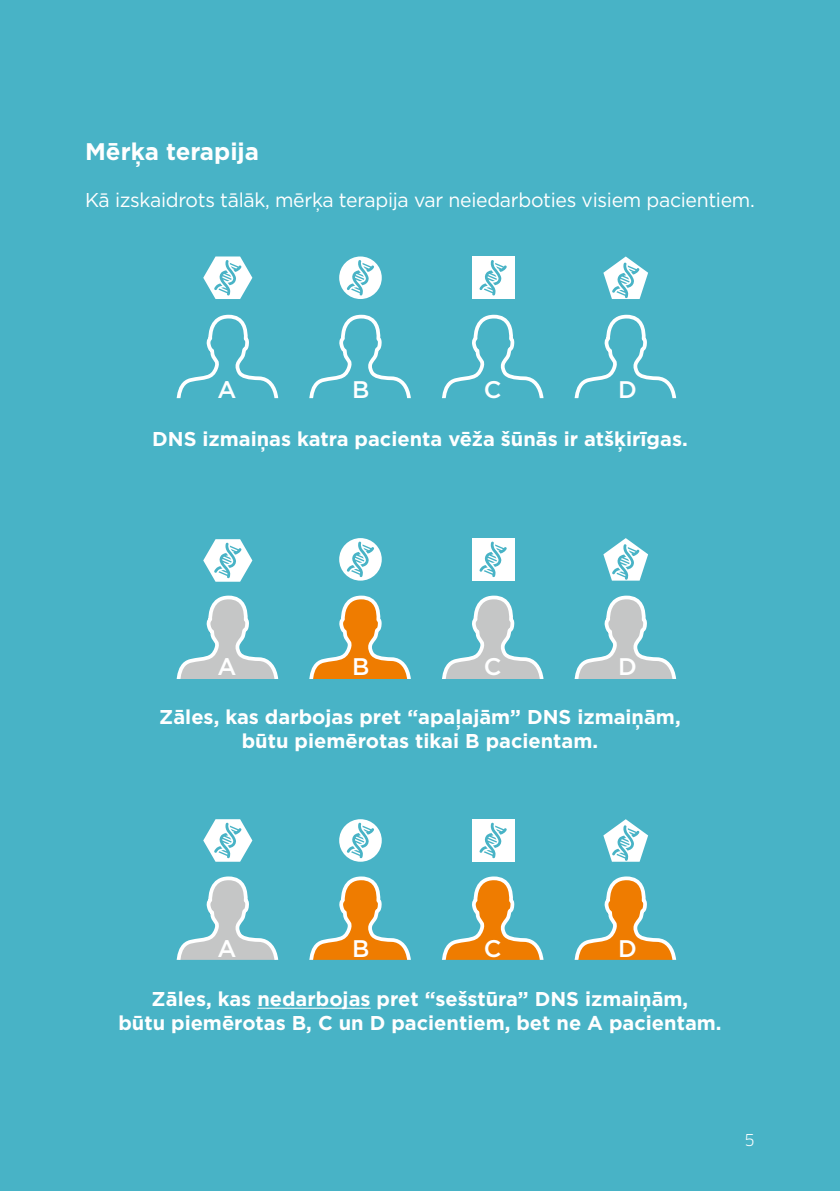
<style>
.page{position:relative;width:840px;height:1191px;background:#fff}
.page>*{position:absolute;margin:0;border:0;box-sizing:border-box;transform-origin:0 0}
.t1{font:700 24px "Gotham";color:#fff}
.t2{font:500 24px "Gotham";color:#fff}
.t3{font:700 20px/24px "Gotham";color:#fff;text-align:center}
.t4{font:20px "Gotham";letter-spacing:-.015em;color:#fff}
.t5{font:16px "Clan OT";color:#fff}
</style>
<div class="page">
<div style="left:0;top:0;width:839px;height:1191px;background:#48b3c6"></div>
<div style="left:339px;top:256px;width:42px;height:43px;background:#fff;border-radius:50%"></div>
<svg style="left:346px;top:260px;width:28px;height:35px"></svg>
<svg style="left:176px;top:314px;width:501px;height:84px"></svg>
<svg style="left:176px;top:595px;width:501px;height:84px"></svg>
<svg style="left:176px;top:876px;width:501px;height:84px"></svg>
<svg style="left:603px;top:256px;width:44px;height:43px"></svg>
<div style="left:471px;top:256px;width:43px;height:43px;background:#fff"></div>
<svg style="left:479px;top:260px;width:27px;height:35px"></svg>
<svg style="left:203px;top:256px;width:49px;height:43px"></svg>
<svg style="left:203px;top:539px;width:49px;height:43px"></svg>
<div style="left:339px;top:538px;width:42px;height:42px;background:#fff;border-radius:50%"></div>
<svg style="left:346px;top:541px;width:28px;height:36px"></svg>
<svg style="left:603px;top:538px;width:44px;height:42px"></svg>
<div style="left:471px;top:538px;width:43px;height:42px;background:#fff"></div>
<svg style="left:479px;top:541px;width:27px;height:36px"></svg>
<div style="left:339px;top:819px;width:42px;height:42px;background:#fff;border-radius:50%"></div>
<svg style="left:346px;top:822px;width:28px;height:36px"></svg>
<svg style="left:603px;top:819px;width:44px;height:42px"></svg>
<div style="left:471px;top:819px;width:43px;height:42px;background:#fff"></div>
<svg style="left:479px;top:822px;width:27px;height:36px"></svg>
<svg style="left:203px;top:819px;width:49px;height:42px"></svg>
<hr style="left:257px;top:1007px;width:113px;height:1px;background:#fff">
<p class="t1" style="left:85px;top:136px;width:175px">Mērķa terapija</p>
<p class="t4" style="left:85px;top:187px;width:671px">Kā izskaidrots tālāk, mērķa terapija var neiedarboties visiem pacientiem.</p>
<p class="t2" style="left:217px;top:374px;width:20px">A</p>
<p class="t2" style="left:352px;top:374px;width:19px">B</p>
<p class="t2" style="left:483px;top:374px;width:19px">C</p>
<p class="t2" style="left:617px;top:374px;width:20px">D</p>
<p class="t3" style="left:152px;top:427px;width:536px">DNS izmaiņas katra pacienta vēža šūnās ir atšķirīgas.</p>
<p class="t2" style="left:217px;top:651px;width:20px">A</p>
<p class="t2" style="left:352px;top:651px;width:19px">B</p>
<p class="t2" style="left:483px;top:651px;width:19px">C</p>
<p class="t2" style="left:617px;top:651px;width:20px">D</p>
<p class="t3" style="left:159px;top:704px;width:522px">Zāles, kas darbojas pret “apaļajām” DNS izmaiņām, būtu piemērotas tikai B pacientam.</p>
<p class="t2" style="left:217px;top:932px;width:20px">A</p>
<p class="t2" style="left:352px;top:932px;width:19px">B</p>
<p class="t2" style="left:483px;top:932px;width:19px">C</p>
<p class="t2" style="left:617px;top:932px;width:20px">D</p>
<p class="t3" style="left:118px;top:987px;width:604px">Zāles, kas nedarbojas pret “sešstūra” DNS izmaiņām,<br>būtu piemērotas B, C un D pacientiem, bet ne A pacientam.</p>
<p class="t5" style="left:744px;top:1130px;width:12px">5</p>
</div>
